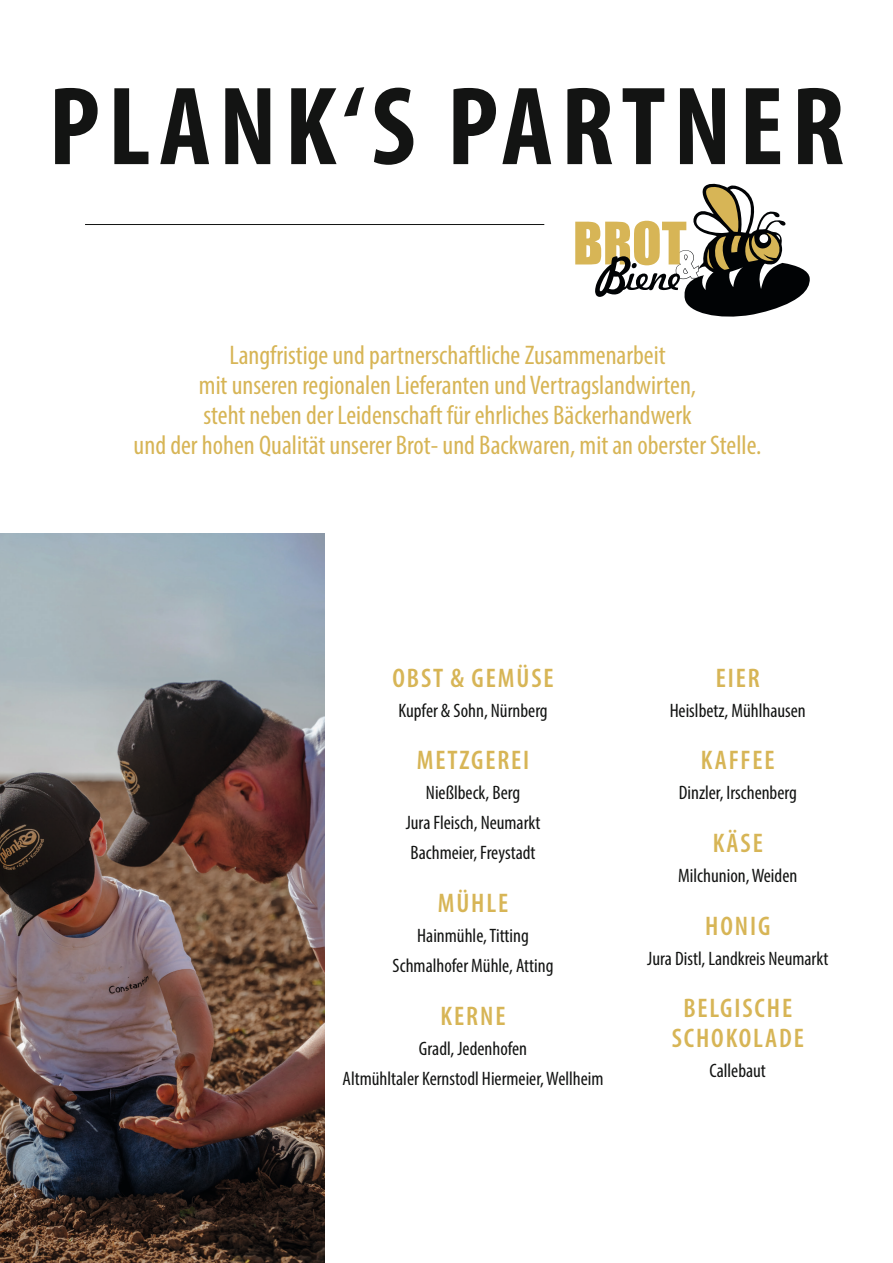
<style>
.page{position:relative;width:893px;height:1263px;background:#fff}
.page>*{position:absolute;margin:0;border:0;box-sizing:border-box;transform-origin:0 0}
.t1{font:700 condensed 112.5px "Myriad Pro";letter-spacing:.07em;color:#131413}
.t2{font:condensed 27px/30px "Myriad Pro";color:#d7b556;text-align:center}
.t3{font:600 condensed 27px/30px "Myriad Pro";letter-spacing:.07em;color:#d7b556;text-align:center}
.t4{font:condensed 19.5px/30px "Myriad Pro";color:#131413;text-align:center}
</style>
<div class="page">
<img style="left:0;top:533px;width:324px;height:730px">
<hr style="left:85px;top:224px;width:459px;height:1px;background:#131413">
<svg style="left:575px;top:183px;width:235px;height:134px"></svg>
<h1 class="t1" style="left:49px;top:56px;width:797px">PLANK‘S PARTNER</h1>
<p class="t2" style="left:134px;top:339px;width:629px">Langfristige und partnerschaftliche Zusammenarbeit<br>mit unseren regionalen Lieferanten und Vertragslandwirten,<br>steht neben der Leidenschaft für ehrliches Bäckerhandwerk<br>und der hohen Qualität unserer Brot- und Backwaren, mit an oberster Stelle.</p>
<h2 class="t3" style="left:392px;top:662px;width:163px">OBST &amp; GEMÜSE</h2>
<p class="t4" style="left:398px;top:695px;width:151px">Kupfer &amp; Sohn, Nürnberg</p>
<h2 class="t3" style="left:417px;top:745px;width:114px">METZGEREI</h2>
<p class="t4" style="left:406px;top:778px;width:136px">Nießlbeck, Berg<br>Jura Fleisch, Neumarkt<br>Bachmeier, Freystadt</p>
<h2 class="t3" style="left:438px;top:887px;width:72px">MÜHLE</h2>
<p class="t4" style="left:393px;top:920px;width:162px">Hainmühle, Titting<br>Schmalhofer Mühle, Atting</p>
<h2 class="t3" style="left:441px;top:1000px;width:66px">KERNE</h2>
<p class="t4" style="left:343px;top:1033px;width:262px">Gradl, Jedenhofen<br>Altmühltaler Kernstodl Hiermeier, Wellheim</p>
<h2 class="t3" style="left:716px;top:662px;width:46px">EIER</h2>
<p class="t4" style="left:670px;top:695px;width:138px">Heislbetz, Mühlhausen</p>
<h2 class="t3" style="left:701px;top:745px;width:75px">KAFFEE</h2>
<p class="t4" style="left:679px;top:778px;width:120px">Dinzler, Irschenberg</p>
<h2 class="t3" style="left:713px;top:827px;width:52px">KÄSE</h2>
<p class="t4" style="left:678px;top:860px;width:121px">Milchunion, Weiden</p>
<h2 class="t3" style="left:705px;top:910px;width:67px">HONIG</h2>
<p class="t4" style="left:647px;top:943px;width:183px">Jura Distl, Landkreis Neumarkt</p>
<h2 class="t3" style="left:672px;top:992px;width:134px">BELGISCHE<br>SCHOKOLADE</h2>
<p class="t4" style="left:710px;top:1055px;width:58px">Callebaut</p>
</div>
